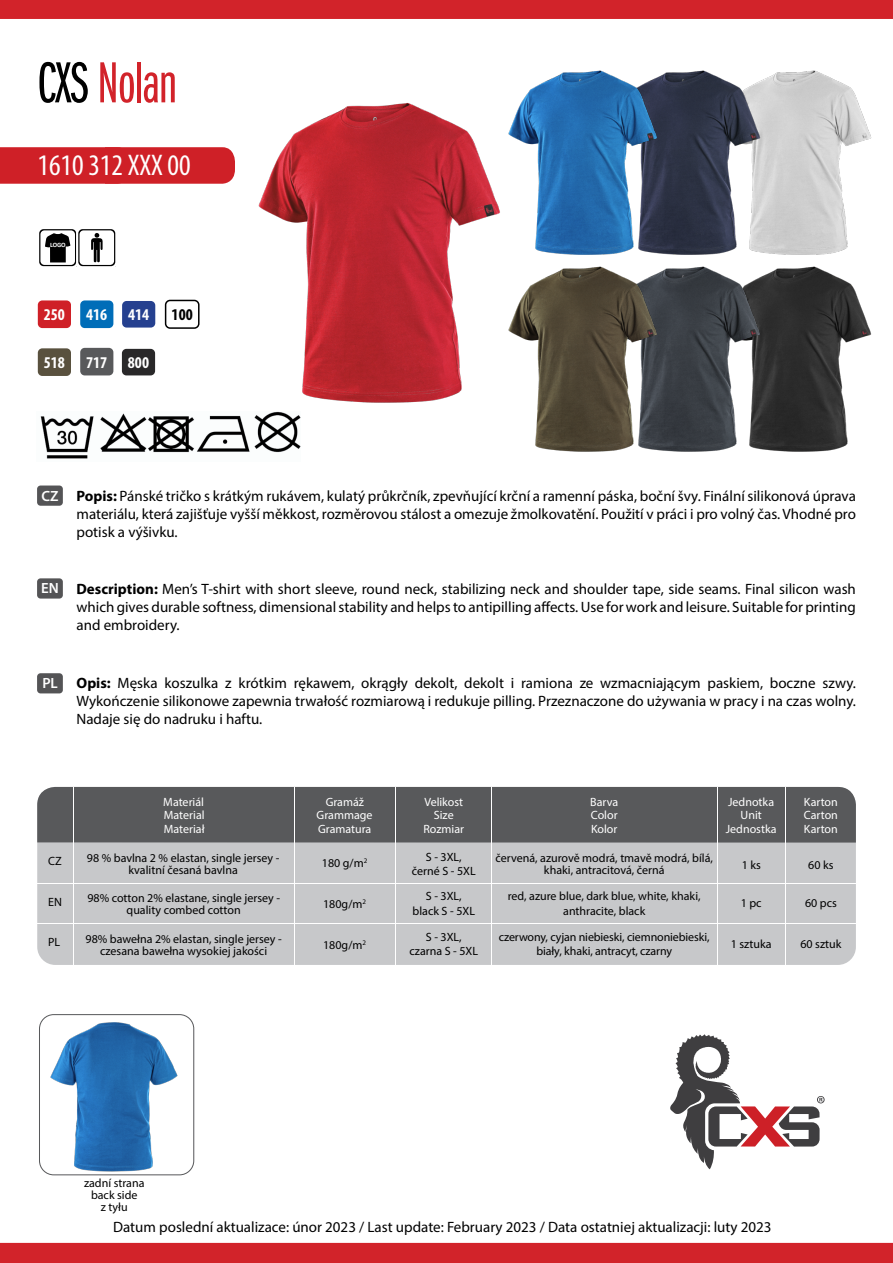
<style>
.page{position:relative;width:893px;height:1263px;background:#fff}
.page>*{position:absolute;margin:0;border:0;box-sizing:border-box;transform-origin:0 0}
.t1{font:60px "Franklin Got Itc DOT Boo Ext Com";letter-spacing:-.01em;color:#d2232a}
.t2{font:condensed 30px "Myriad Pro";color:#fff}
.t3{font:700 condensed 16.5px "Myriad Pro";color:#fff}
.t4{font:700 condensed 16.5px "Myriad Pro";color:#000}
.t5{font:15px/18px "Myriad Pro";color:#000;text-align:justify}
.t6{font:600 14.85px "Myriad Pro";color:#fff}
.t7{font:12px/12px "Myriad Pro";color:#000;text-align:center}
.t8{font:12px/13.5px "Myriad Pro";color:#fff;text-align:center}
.t9{font:700 6.6px "Calibri";color:#fff}
.s1{color:#000}
.s2{font-weight:700}
</style>
<div class="page">
<div style="left:0;top:147px;width:235px;height:37px;background:#cf2027"></div>
<div style="left:122px;top:301px;width:33px;height:27px;background:#25408f;border-radius:4px"></div>
<div style="left:165px;top:300px;width:35px;height:29px;border:2px solid #000;border-radius:5px"></div>
<div style="left:38px;top:348px;width:33px;height:28px;background:#59513e;border-radius:5px"></div>
<div style="left:122px;top:349px;width:33px;height:26px;background:#292829;border-radius:4px"></div>
<div style="left:80px;top:348px;width:33px;height:27px;background:#58595b;border-radius:5px"></div>
<div style="left:38px;top:300px;width:33px;height:28px;background:#cf2027;border-radius:5px"></div>
<img style="left:769px;top:70px;width:103px;height:182px">
<img style="left:666px;top:70px;width:103px;height:182px">
<img style="left:515px;top:70px;width:151px;height:182px">
<img style="left:769px;top:252px;width:103px;height:200px">
<img style="left:666px;top:252px;width:103px;height:200px">
<img style="left:515px;top:252px;width:151px;height:200px">
<img style="left:258px;top:102px;width:257px;height:317px">
<div style="left:80px;top:300px;width:33px;height:28px;background:#006db8;border-radius:5px"></div>
<svg style="left:670px;top:1034px;width:155px;height:135px"></svg>
<div style="left:37px;top:485px;width:26px;height:21px;background:#545456;border-radius:3px"></div>
<div style="left:37px;top:578px;width:26px;height:21px;background:#545456;border-radius:3px"></div>
<div style="left:37px;top:673px;width:26px;height:20px;background:#545456;border-radius:3px"></div>
<div style="left:0;top:0;width:893px;height:19px;background:#d2232a"></div>
<div style="left:0;top:1243px;width:893px;height:20px;background:#d2232a"></div>
<svg style="left:39px;top:229px;width:77px;height:38px"></svg>
<img style="left:40px;top:411px;width:260px;height:48px">
<img style="left:39px;top:1015px;width:154px;height:160px">
<div style="left:39px;top:1014px;width:155px;height:161px;border:1px solid #58595b;border-radius:14px"></div>
<div style="left:37px;top:787px;width:819px;height:178px;background:#c7c8ca;border-radius:18px"></div>
<div style="left:37px;top:787px;width:819px;height:55px;background:#58595b"></div>
<hr style="left:785px;top:787px;width:1px;height:178px;background:#fff">
<hr style="left:717px;top:787px;width:1px;height:178px;background:#fff">
<hr style="left:491px;top:787px;width:1px;height:178px;background:#fff">
<hr style="left:73px;top:787px;width:1px;height:178px;background:#fff">
<hr style="left:37px;top:923px;width:819px;height:1px;background:#fff">
<hr style="left:37px;top:883px;width:819px;height:1px;background:#fff">
<hr style="left:396px;top:787px;width:1px;height:178px;background:#fff">
<hr style="left:294px;top:787px;width:1px;height:178px;background:#fff">
<h1 class="t1" style="left:37px;top:51px;width:141px"><span class="s1">CXS</span> Nolan</h1>
<h2 class="t2" style="left:38px;top:147px;width:155px">1610 312 XXX 00</h2>
<p class="t9" style="left:50px;top:240px;width:17px">LOGO</p>
<p class="t3" style="left:44px;top:305px;width:23px">250</p>
<p class="t3" style="left:86px;top:305px;width:23px">416</p>
<p class="t3" style="left:128px;top:305px;width:23px">414</p>
<p class="t4" style="left:172px;top:305px;width:23px">100</p>
<p class="t3" style="left:44px;top:352px;width:23px">518</p>
<p class="t3" style="left:86px;top:352px;width:64px">717 800</p>
<p class="t6" style="left:42px;top:486px;width:19px">CZ</p>
<p class="t5" style="left:77px;top:486px;width:781px"><span class="s2">Popis:</span> Pánské tričko s krátkým rukávem, kulatý průkrčník, zpevňující krční a ramenní páska, boční švy. Finální silikonová úprava materiálu, která zajišťuje vyšší měkkost, rozměrovou stálost a omezuje žmolkovatění. Použití v práci i pro volný čas. Vhodné pro potisk a výšivku.</p>
<p class="t6" style="left:41px;top:579px;width:19px">EN</p>
<p class="t5" style="left:77px;top:579px;width:781px"><span class="s2">Description:</span> Men’s T-shirt with short sleeve, round neck, stabilizing neck and shoulder tape, side seams. Final silicon wash which gives durable softness, dimensional stability and helps to antipilling affects. Use for work and leisure. Suitable for printing and embroidery.</p>
<p class="t6" style="left:42px;top:674px;width:17px">PL</p>
<p class="t5" style="left:77px;top:674px;width:781px"><span class="s2">Opis:</span> Męska koszulka z krótkim rękawem, okrągły dekolt, dekolt i ramiona ze wzmacniającym paskiem, boczne szwy.<br>Wykończenie silikonowe zapewnia trwałość rozmiarową i redukuje pilling. Przeznaczone do używania w pracy i na czas wolny.<br>Nadaje się do nadruku i haftu.</p>
<p class="t8" style="left:163px;top:795px;width:42px">Materiál</p>
<p class="t8" style="left:164px;top:808px;width:42px">Material</p>
<p class="t8" style="left:317px;top:795px;width:57px">Gramáž<br>Grammage</p>
<p class="t8" style="left:164px;top:822px;width:42px">Materiał</p>
<p class="t8" style="left:318px;top:822px;width:55px">Gramatura</p>
<p class="t8" style="left:424px;top:795px;width:40px">Velikost</p>
<p class="t8" style="left:423px;top:822px;width:42px">Rozmiar</p>
<p class="t8" style="left:434px;top:808px;width:21px">Size</p>
<p class="t8" style="left:590px;top:795px;width:30px">Barva</p>
<p class="t8" style="left:591px;top:822px;width:28px">Kolor</p>
<p class="t8" style="left:591px;top:808px;width:28px">Color</p>
<p class="t8" style="left:728px;top:795px;width:48px">Jednotka</p>
<p class="t8" style="left:804px;top:795px;width:35px">Karton</p>
<p class="t8" style="left:741px;top:808px;width:23px">Unit</p>
<p class="t8" style="left:804px;top:808px;width:36px">Carton</p>
<p class="t8" style="left:726px;top:822px;width:52px">Jednostka</p>
<p class="t8" style="left:804px;top:822px;width:35px">Karton</p>
<p class="t7" style="left:48px;top:855px;width:15px">CZ</p>
<p class="t7" style="left:87px;top:851px;width:194px">98 % bavlna 2 % elastan, single jersey - kvalitní česaná bavlna</p>
<p class="t7" style="left:322px;top:857px;width:47px">180 g/m<sup>2</sup></p>
<p class="t7" style="left:412px;top:849px;width:65px;line-height:14.4px">S - 3XL, černé S - 5XL</p>
<p class="t7" style="left:496px;top:851px;width:219px">červená, azurově modrá, tmavě modrá, bílá, khaki, antracitová, černá</p>
<p class="t7" style="left:742px;top:859px;width:21px">1 ks</p>
<p class="t7" style="left:808px;top:859px;width:27px">60 ks</p>
<p class="t7" style="left:48px;top:896px;width:15px">EN</p>
<p class="t7" style="left:48px;top:936px;width:14px">PL</p>
<p class="t7" style="left:87px;top:892px;width:194px">98% cotton 2% elastane, single jersey - quality combed cotton</p>
<p class="t7" style="left:86px;top:932px;width:198px">98% bawełna 2% elastan, single jersey - czesana bawełna wysokiej jakości</p>
<p class="t7" style="left:323px;top:898px;width:44px">180g/m<sup>2</sup></p>
<p class="t7" style="left:323px;top:938px;width:44px">180g/m<sup>2</sup></p>
<p class="t7" style="left:413px;top:889px;width:64px;line-height:14.4px">S - 3XL, black S - 5XL</p>
<p class="t7" style="left:409px;top:929px;width:70px;line-height:14.4px">S - 3XL, czarna S - 5XL</p>
<p class="t7" style="left:508px;top:889px;width:194px;line-height:14.4px">red, azure blue, dark blue, white, khaki, anthracite, black</p>
<p class="t7" style="left:499px;top:929px;width:212px;line-height:14.4px">czerwony, cyjan niebieski, ciemnoniebieski, biały, khaki, antracyt, czarny</p>
<p class="t7" style="left:741px;top:897px;width:22px">1 pc</p>
<p class="t7" style="left:731px;top:938px;width:42px">1 sztuka</p>
<p class="t7" style="left:805px;top:897px;width:33px">60 pcs</p>
<p class="t7" style="left:800px;top:938px;width:42px">60 sztuk</p>
<p class="t7" style="left:84px;top:1177px;width:62px">zadní strana back side<br>z tyłu</p>
<p class="t5" style="left:113px;top:1218px;width:660px">Datum poslední aktualizace: únor 2023 / Last update: February 2023 / Data ostatniej aktualizacji: luty 2023</p>
</div>
